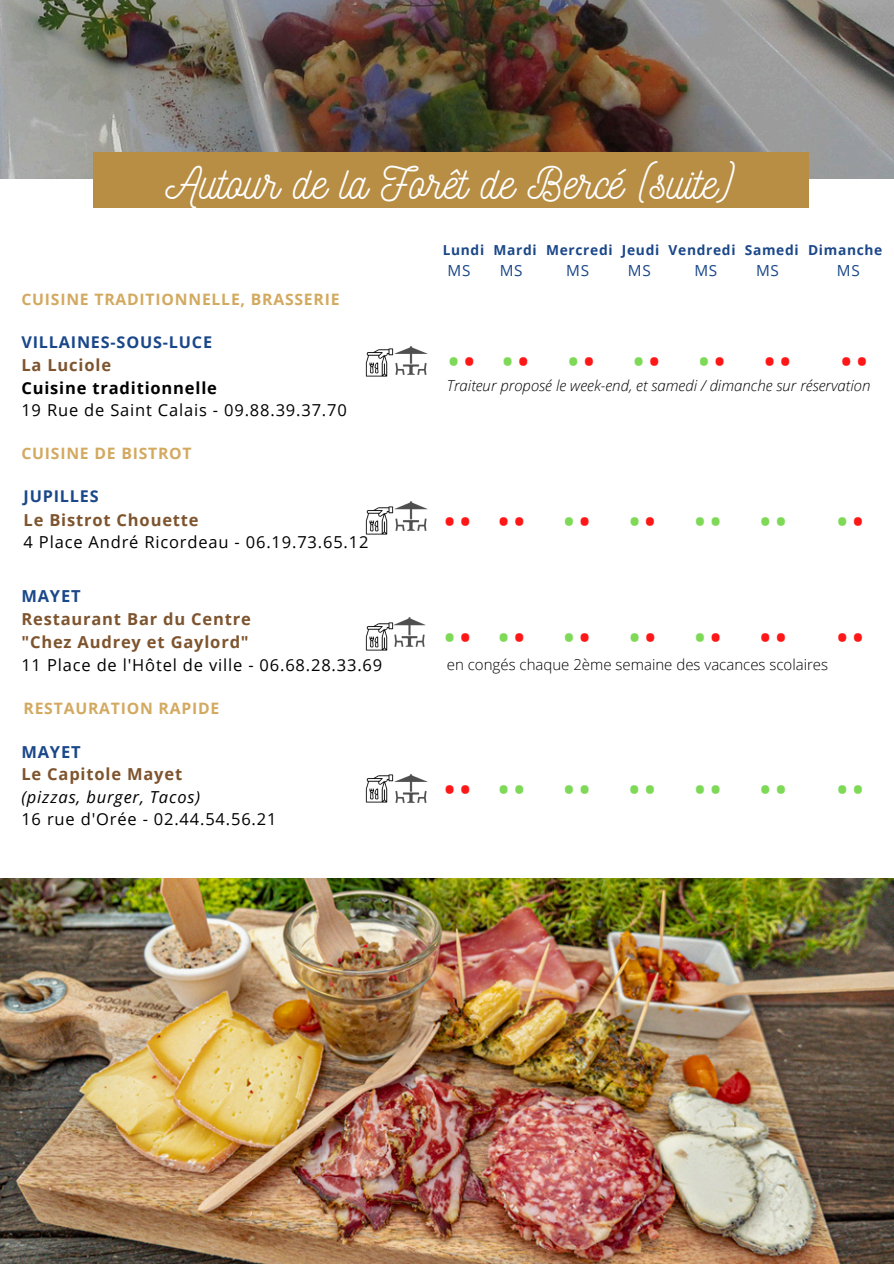
<style>
.page{position:relative;width:894px;height:1264px;background:#fff}
.page>*{position:absolute;margin:0;border:0;box-sizing:border-box;transform-origin:0 0}
.t1{font:45px "Nickainley";color:#fff}
.t2{font:36.75px "Open Sans";color:#ff1616}
.t3{font:36.75px "Open Sans";color:#7ed957}
.t4{font:16.5px/22.5px "Open Sans";letter-spacing:.05em;color:#000}
.t5{font:700 16.5px/23px "Open Sans";letter-spacing:.05em;color:#7e542e}
.t6{font:700 16.2px "Open Sans";letter-spacing:.05em;color:#1a4789}
.t7{font:700 15.75px "Open Sans";letter-spacing:.05em;color:#d3a960}
.t8{font:15.3px "Open Sans";letter-spacing:.05em;color:#1a4789}
.t9{font:italic 300 15px "Open Sans";color:#000}
.t10{font:300 15px "Open Sans";color:#000}
.t11{font:700 13.8px "Open Sans";letter-spacing:.05em;color:#1a4789}
.s1{font-weight:700;color:#7e542e}
.s2{font-weight:700}
.s3{color:#1a4789}
.s4{font-weight:400;color:#000}
.s5{font-weight:700;color:#1a4789}
.s6{font-style:italic}
.s7{color:#7ed957}
.s8{color:#ff1616}
</style>
<div class="page">
<img style="left:0;top:0;width:893px;height:178px">
<div style="left:94px;top:153px;width:714px;height:55px;background:#b88e45"></div>
<img style="left:394px;top:346px;width:33px;height:29px">
<img style="left:365px;top:349px;width:28px;height:28px">
<img style="left:365px;top:623px;width:28px;height:28px">
<img style="left:393px;top:617px;width:33px;height:30px">
<img style="left:394px;top:501px;width:33px;height:30px">
<img style="left:365px;top:506px;width:28px;height:28px">
<img style="left:394px;top:774px;width:33px;height:29px">
<img style="left:365px;top:774px;width:28px;height:28px">
<img style="left:0;top:878px;width:893px;height:385px">
<h1 class="t1" style="left:165px;top:154px;width:572px">Autour de la Forêt de Bercé (suite)</h1>
<h2 class="t11" style="left:442px;top:240px;width:441px">Lundi Mardi Mercredi Jeudi Vendredi Samedi Dimanche</h2>
<p class="t8" style="left:447px;top:259px;width:24px">MS</p>
<p class="t8" style="left:499px;top:259px;width:24px">MS</p>
<p class="t8" style="left:566px;top:259px;width:24px">MS</p>
<p class="t8" style="left:627px;top:259px;width:24px">MS</p>
<p class="t8" style="left:694px;top:259px;width:24px">MS</p>
<p class="t8" style="left:755px;top:259px;width:24px">MS</p>
<p class="t8" style="left:836px;top:259px;width:24px">MS</p>
<h3 class="t7" style="left:21px;top:288px;width:319px">CUISINE TRADITIONNELLE, BRASSERIE</h3>
<p class="t6" style="left:21px;top:330px;width:192px">VILLAINES-SOUS-LUCE</p>
<p class="t4" style="left:21px;top:353px;width:327px"><span class="s1">La Luciole<br></span><span class="s2">Cuisine traditionnelle<br></span>19 Rue de Saint Calais - 09.88.39.37.70</p>
<p class="t7" style="left:21px;top:442px;width:172px">CUISINE DE BISTROT</p>
<h3 class="t6" style="left:24px;top:485px;width:77px">JUPILLES</h3>
<h3 class="t4" style="left:24px;top:508px;width:346px"><span class="s1">Le Bistrot Chouette<br></span>4 Place André Ricordeau - 06.19.73.65.12</h3>
<h2 class="t5" style="left:21px;top:584px;width:362px"><span class="s3">MAYET<br></span>Restaurant Bar du Centre<br>"Chez Audrey et Gaylord"<br><span class="s4">11 Place de l'Hôtel de ville - 06.68.28.33.69</span></h2>
<h2 class="t7" style="left:24px;top:697px;width:197px">RESTAURATION RAPIDE</h2>
<h3 class="t4" style="left:21px;top:740px;width:256px"><span class="s5">MAYET<br></span><span class="s1">Le Capitole Mayet<br></span><span class="s6">(pizzas, burger, Tacos)<br></span>16 rue d'Orée - 02.44.54.56.21</h3>
<p class="t2" style="left:446px;top:335px;width:347px"><span class="s7">•</span>• <span class="s7">•</span>• <span class="s7">•</span>• <span class="s7">•</span>• <span class="s7">•</span>• ••</p>
<p class="t2" style="left:839px;top:335px;width:31px">••</p>
<p class="t9" style="left:446px;top:375px;width:425px">Traiteur proposé le week-end, et samedi / dimanche sur réservation</p>
<h3 class="t2" style="left:442px;top:495px;width:347px">•• •• <span class="s7">•</span>• <span class="s7">•</span>• <span class="s7">•• ••</span></h3>
<h3 class="t3" style="left:835px;top:495px;width:31px">•<span class="s8">•</span></h3>
<p class="t2" style="left:442px;top:611px;width:347px"><span class="s7">•</span>• <span class="s7">•</span>• <span class="s7">•</span>• <span class="s7">•</span>• <span class="s7">•</span>• ••</p>
<p class="t2" style="left:835px;top:611px;width:31px">••</p>
<p class="t10" style="left:446px;top:654px;width:383px">en congés chaque 2ème semaine des vacances scolaires</p>
<h3 class="t3" style="left:442px;top:763px;width:346px"><span class="s8">••</span> •• •• •• •• ••</h3>
<h3 class="t3" style="left:835px;top:763px;width:31px">••</h3>
</div>
